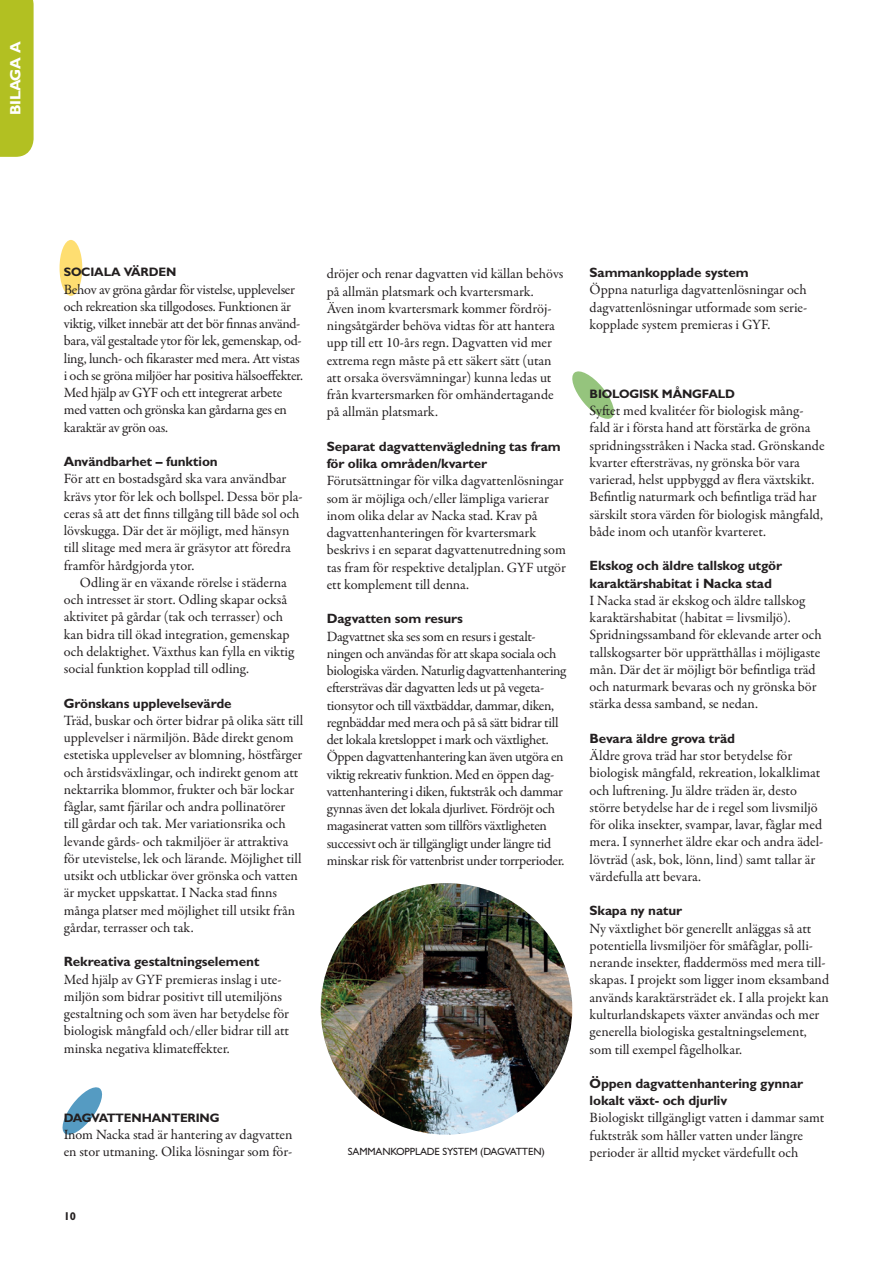
<style>
.page{position:relative;width:893px;height:1263px;background:#fff}
.page>*{position:absolute;margin:0;border:0;box-sizing:border-box;transform-origin:0 0}
.t1{font:700 15px "Gill Sans MT Pro";letter-spacing:-.015em;color:#fff}
.t2{font:14.25px/17.2px "Garamond Premr Pro";letter-spacing:-.005em;color:#231f20}
.t3{font:700 13.5px/17.2px "Gill Sans MT Pro";letter-spacing:-.01em;color:#231f20}
.t4{font:700 12.3px "Gill Sans MT Pro";letter-spacing:-.015em;color:#231f20}
.t5{font:700 11.25px "Gill Sans MT Pro";color:#231f20}
.t6{font:500 10.5px "Gill Sans MT Pro";letter-spacing:-.015em;color:#231f20}
</style>
<div class="page">
<svg style="left:62px;top:1087px;width:41px;height:48px"></svg>
<div style="left:60px;top:240px;width:22px;height:56px;background:#fede71;border-radius:50%"></div>
<svg style="left:572px;top:371px;width:42px;height:48px"></svg>
<img style="left:321px;top:883px;width:251px;height:252px;border-radius:126px">
<div style="left:0;top:0;width:34px;height:157px;background:#b2c022"></div>
<p class="t1" style="left:6px;top:115px;width:75px;rotate:-90deg">BILAGA A</p>
<p class="t4" style="left:64px;top:264px;width:114px">SOCIALA VÄRDEN</p>
<p class="t2" style="left:64px;top:281px;width:241px">Behov av gröna gårdar för vistelse, upplevelser och rekreation ska tillgodoses. Funktionen är viktig, vilket innebär att det bör finnas använd&shy;bara, väl gestaltade ytor för lek, gemenskap, od&shy;ling, lunch- och fikaraster med mera. Att vistas i och se gröna miljöer har positiva hälsoeffekter.<br>Med hjälp av GYF och ett integrerat arbete med vatten och grönska kan gårdarna ges en karaktär av grön oas.</p>
<p class="t3" style="left:64px;top:453px;width:156px">Användbarhet – funktion</p>
<p class="t2" style="left:64px;top:471px;width:241px">För att en bostadsgård ska vara användbar krävs ytor för lek och bollspel. Dessa bör pla&shy;ceras så att det finns tillgång till både sol och lövskugga. Där det är möjligt, med hänsyn till slitage med mera är gräsytor att föredra framför hårdgjorda ytor.</p>
<p class="t2" style="left:64px;top:574px;width:232px;text-indent:16px">Odling är en växande rörelse i städerna och intresset är stort. Odling skapar också aktivitet på gårdar (tak och terrasser) och kan bidra till ökad integration, gemenskap och delaktighet. Växthus kan fylla en viktig social funktion kopplad till odling.</p>
<p class="t3" style="left:64px;top:694px;width:169px">Grönskans upplevelsevärde</p>
<p class="t2" style="left:64px;top:712px;width:241px">Träd, buskar och örter bidrar på olika sätt till upplevelser i närmiljön. Både direkt genom estetiska upplevelser av blomning, höstfärger och årstidsväxlingar, och indirekt genom att nektarrika blommor, frukter och bär lockar fåglar, samt fjärilar och andra pollinatörer till gårdar och tak. Mer variationsrika och levande gårds- och takmiljöer är attraktiva för utevistelse, lek och lärande. Möjlighet till utsikt och utblickar över grönska och vatten är mycket uppskattat. I Nacka stad finns många platser med möjlighet till utsikt från gårdar, terrasser och tak.</p>
<p class="t3" style="left:64px;top:953px;width:197px">Rekreativa gestaltningselement</p>
<p class="t2" style="left:64px;top:971px;width:227px">Med hjälp av GYF premieras inslag i ute&shy;miljön som bidrar positivt till utemiljöns gestaltning och som även har betydelse för biologisk mångfald och/eller bidrar till att minska negativa klimateffekter.</p>
<p class="t4" style="left:64px;top:1110px;width:157px">DAGVATTENHANTERING</p>
<p class="t2" style="left:64px;top:1126px;width:230px">Inom Nacka stad är hantering av dagvatten en stor utmaning. Olika lösningar som för-</p>
<p class="t5" style="left:64px;top:1209px;width:14px">10</p>
<p class="t2" style="left:327px;top:265px;width:238px">dröjer och renar dagvatten vid källan behövs på allmän platsmark och kvartersmark.<br>Även inom kvartersmark kommer fördröj&shy;ningsåtgärder behöva vidtas för att hantera upp till ett 10-års regn. Dagvatten vid mer extrema regn måste på ett säkert sätt (utan att orsaka översvämningar) kunna ledas ut från kvartersmarken för omhändertagande på allmän platsmark.</p>
<p class="t3" style="left:327px;top:437px;width:235px">Separat dagvattenvägledning tas fram för olika områden/kvarter</p>
<p class="t2" style="left:327px;top:472px;width:241px">Förutsättningar för vilka dagvattenlösningar som är möjliga och/eller lämpliga varierar inom olika delar av Nacka stad. Krav på dagvattenhanteringen för kvartersmark beskrivs i en separat dagvattenutredning som tas fram för respektive detaljplan. GYF utgör ett komplement till denna.</p>
<p class="t3" style="left:327px;top:610px;width:138px">Dagvatten som resurs</p>
<p class="t2" style="left:327px;top:628px;width:241px">Dagvattnet ska ses som en resurs i gestalt&shy;ningen och användas för att skapa sociala och biologiska värden. Naturlig dagvattenhantering eftersträvas där dagvatten leds ut på vegeta&shy;tionsytor och till växtbäddar, dammar, diken, regnbäddar med mera och på så sätt bidrar till det lokala kretsloppet i mark och växtlighet.<br>Öppen dagvattenhantering kan även utgöra en viktig rekreativ funktion. Med en öppen dag&shy;vattenhantering i diken, fuktstråk och dammar gynnas även det lokala djurlivet. Fördröjt och magasinerat vatten som tillförs växtligheten successivt och är tillgängligt under längre tid minskar risk för vattenbrist under torrperioder.</p>
<p class="t6" style="left:348px;top:1145px;width:198px">SAMMANKOPPLADE SYSTEM (DAGVATTEN)</p>
<p class="t3" style="left:590px;top:264px;width:161px">Sammankopplade system</p>
<p class="t2" style="left:590px;top:282px;width:219px;text-align:justify">Öppna naturliga dagvattenlösningar och dagvattenlösningar utformade som serie&shy;kopplade system premieras i GYF.</p>
<p class="t4" style="left:590px;top:386px;width:147px">BIOLOGISK MÅNGFALD</p>
<p class="t2" style="left:590px;top:402px;width:236px">Syftet med kvalitéer för biologisk mång&shy;fald är i första hand att förstärka de gröna spridningsstråken i Nacka stad. Grönskande kvarter eftersträvas, ny grönska bör vara varierad, helst uppbyggd av flera växtskikt.<br>Befintlig naturmark och befintliga träd har särskilt stora värden för biologisk mångfald, både inom och utanför kvarteret.</p>
<p class="t3" style="left:590px;top:557px;width:194px">Ekskog och äldre tallskog utgör karaktärshabitat i Nacka stad</p>
<p class="t2" style="left:590px;top:592px;width:234px">I Nacka stad är ekskog och äldre tallskog karaktärshabitat (habitat = livsmiljö).<br>Spridningssamband för eklevande arter och tallskogsarter bör upprätthållas i möjligaste mån. Där det är möjligt bör befintliga träd och naturmark bevaras och ny grönska bör stärka dessa samband, se nedan.</p>
<p class="t3" style="left:590px;top:729px;width:147px">Bevara äldre grova träd</p>
<p class="t2" style="left:590px;top:747px;width:235px">Äldre grova träd har stor betydelse för biologisk mångfald, rekreation, lokalklimat och luftrening. Ju äldre träden är, desto större betydelse har de i regel som livsmiljö för olika insekter, svampar, lavar, fåglar med mera. I synnerhet äldre ekar och andra ädel&shy;lövträd (ask, bok, lönn, lind) samt tallar är värdefulla att bevara.</p>
<p class="t3" style="left:590px;top:902px;width:94px">Skapa ny natur</p>
<p class="t2" style="left:590px;top:920px;width:241px">Ny växtlighet bör generellt anläggas så att potentiella livsmiljöer för småfåglar, polli&shy;nerande insekter, fladdermöss med mera till&shy;skapas. I projekt som ligger inom eksamband används karaktärsträdet ek. I alla projekt kan kulturlandskapets växter användas och mer generella biologiska gestaltningselement, som till exempel fågelholkar.</p>
<p class="t3" style="left:590px;top:1074px;width:215px">Öppen dagvattenhantering gynnar lokalt växt- och djurliv</p>
<p class="t2" style="left:590px;top:1110px;width:236px">Biologiskt tillgängligt vatten i dammar samt fuktstråk som håller vatten under längre perioder är alltid mycket värdefullt och</p>
</div>
